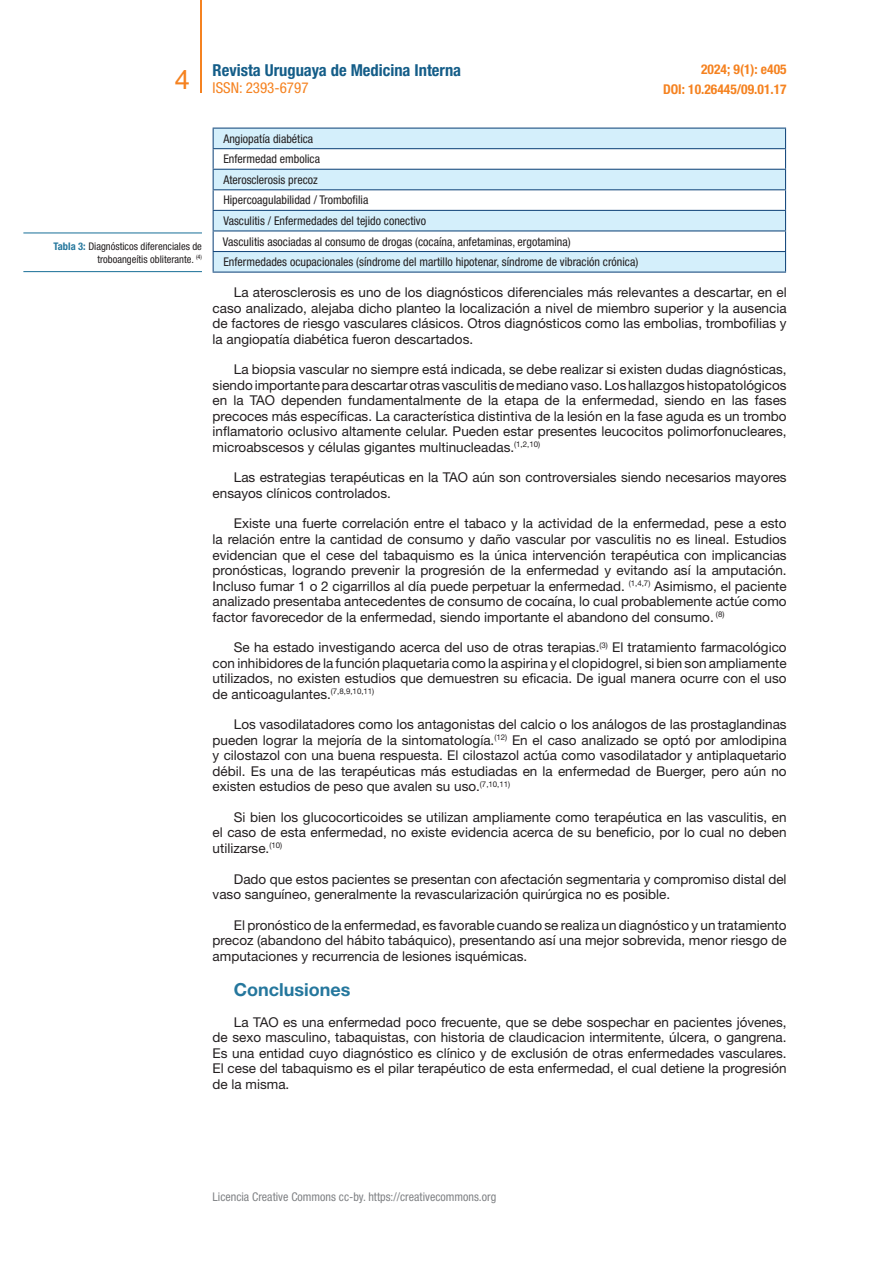
<style>
.page{position:relative;width:893px;height:1263px;background:#fff}
.page>*{position:absolute;margin:0;border:0;box-sizing:border-box;transform-origin:0 0}
.t1{font:27px "Helvetica LT Std";color:#f58220}
.t2{font:700 18px "Helvetica Neue LT Std";color:#25779d}
.t3{font:700 condensed 16.5px "Helvetica Neue LT Std";color:#145d88}
.t4{font:condensed 15px "Helvetica Neue LT Std";color:#f58220}
.t5{font:13.5px/15.5px "Helvetica Neue LT Std";color:#231f20;text-align:justify}
.t6{font:700 condensed 13.5px/20.4px "Helvetica Neue LT Std";color:#f58220;text-align:right}
.t7{font:condensed 12px/20.5px "Helvetica Neue LT Std";color:#231f20}
.t8{font:condensed 12px "Helvetica Neue LT Std";color:#808285}
.t9{font:condensed 10.5px/12px "Helvetica Neue LT Std";color:#231f20;text-align:right}
.s1{font-weight:700;color:#25779d}
</style>
<div class="page">
<hr style="left:201px;top:0;width:1px;height:93px;background:#f58220">
<svg style="left:214px;top:129px;width:571px;height:143px;fill:#d4effb"></svg>
<hr style="left:213px;top:128px;width:573px;height:1px;background:#16497d">
<hr style="left:213px;top:148px;width:573px;height:1px;background:#16497d">
<hr style="left:213px;top:169px;width:573px;height:1px;background:#16497d">
<hr style="left:213px;top:189px;width:573px;height:1px;background:#16497d">
<hr style="left:213px;top:210px;width:573px;height:1px;background:#16497d">
<hr style="left:213px;top:230px;width:573px;height:1px;background:#16497d">
<hr style="left:213px;top:251px;width:573px;height:1px;background:#16497d">
<svg style="left:213px;top:129px;width:1px;height:143px"></svg>
<svg style="left:785px;top:129px;width:1px;height:143px"></svg>
<hr style="left:213px;top:272px;width:573px;height:1px;background:#16497d">
<hr style="left:23px;top:232px;width:179px;height:1px;background:#25779d">
<hr style="left:23px;top:271px;width:179px;height:1px;background:#25779d">
<p class="t3" style="left:213px;top:60px;width:250px">Revista Uruguaya de Medicina Interna</p>
<p class="t4" style="left:213px;top:79px;width:97px">ISSN: 2393-6797</p>
<h1 class="t1" style="left:175px;top:64px;width:17px">4</h1>
<p class="t6" style="left:663px;top:59px;width:125px">2024; 9(1): e405<br>DOI: 10.26445/09.01.17</p>
<p class="t9" style="left:54px;top:241px;width:150px"><span class="s1">Tabla 3:</span> Diagnósticos diferenciales de troboangeítis obliterante. <sup>(4)</sup></p>
<p class="t7" style="left:223px;top:128px;width:417px">Angiopatía diabética<br>Enfermedad embolica<br>Aterosclerosis precoz<br>Hipercoagulabilidad / Trombofilia<br>Vasculitis / Enfermedades del tejido conectivo<br>Vasculitis asociadas al consumo de drogas (cocaína, anfetaminas, ergotamina)<br>Enfermedades ocupacionales (síndrome del martillo hipotenar, síndrome de vibración crónica)</p>
<p class="t5" style="left:213px;top:284px;width:576px;text-indent:21px">La aterosclerosis es uno de los diagnósticos diferenciales más relevantes a descartar, en el caso analizado, alejaba dicho planteo la localización a nivel de miembro superior y la ausencia de factores de riesgo vasculares clásicos. Otros diagnósticos como las embolias, trombofilias y la angiopatía diabética fueron descartados.</p>
<p class="t5" style="left:213px;top:361px;width:576px;text-indent:21px">La biopsia vascular no siempre está indicada, se debe realizar si existen dudas diagnósticas, siendo importante para descartar otras vasculitis de mediano vaso. Los hallazgos histopatológicos en la TAO dependen fundamentalmente de la etapa de la enfermedad, siendo en las fases precoces más específicas. La característica distintiva de la lesión en la fase aguda es un trombo inflamatorio oclusivo altamente celular. Pueden estar presentes leucocitos polimorfonucleares, microabscesos y células gigantes multinucleadas.<sup>(1,2,10)</sup></p>
<p class="t5" style="left:213px;top:470px;width:576px;text-indent:21px">Las estrategias terapéuticas en la TAO aún son controversiales siendo necesarios mayores ensayos clínicos controlados.</p>
<p class="t5" style="left:213px;top:516px;width:576px;text-indent:21px">Existe una fuerte correlación entre el tabaco y la actividad de la enfermedad, pese a esto la relación entre la cantidad de consumo y daño vascular por vasculitis no es lineal. Estudios evidencian que el cese del tabaquismo es la única intervención terapéutica con implicancias pronósticas, logrando prevenir la progresión de la enfermedad y evitando así la amputación.<br>Incluso fumar 1 o 2 cigarrillos al día puede perpetuar la enfermedad. <sup>(1,4,7)</sup> Asimismo, el paciente analizado presentaba antecedentes de consumo de cocaína, lo cual probablemente actúe como factor favorecedor de la enfermedad, siendo importante el abandono del consumo. <sup>(8)</sup></p>
<p class="t5" style="left:213px;top:639px;width:576px;text-indent:21px">Se ha estado investigando acerca del uso de otras terapias.<sup>(3)</sup> El tratamiento farmacológico con inhibidores de la función plaquetaria como la aspirina y el clopidogrel, si bien son ampliamente utilizados, no existen estudios que demuestren su eficacia. De igual manera ocurre con el uso de anticoagulantes.<sup>(7,8,9,10,11)</sup></p>
<p class="t5" style="left:213px;top:716px;width:576px;text-indent:21px">Los vasodilatadores como los antagonistas del calcio o los análogos de las prostaglandinas pueden lograr la mejoría de la sintomatología.<sup>(12)</sup> En el caso analizado se optó por amlodipina y cilostazol con una buena respuesta. El cilostazol actúa como vasodilatador y antiplaquetario débil. Es una de las terapéuticas más estudiadas en la enfermedad de Buerger, pero aún no existen estudios de peso que avalen su uso.<sup>(7,10,11)</sup></p>
<p class="t5" style="left:213px;top:809px;width:576px;text-indent:21px">Si bien los glucocorticoides se utilizan ampliamente como terapéutica en las vasculitis, en el caso de esta enfermedad, no existe evidencia acerca de su beneficio, por lo cual no deben utilizarse.<sup>(10)</sup></p>
<p class="t5" style="left:213px;top:871px;width:575px;text-indent:21px">Dado que estos pacientes se presentan con afectación segmentaria y compromiso distal del vaso sanguíneo, generalmente la revascularización quirúrgica no es posible.</p>
<p class="t5" style="left:213px;top:917px;width:576px;text-indent:21px">El pronóstico de la enfermedad, es favorable cuando se realiza un diagnóstico y un tratamiento precoz (abandono del hábito tabáquico), presentando así una mejor sobrevida, menor riesgo de amputaciones y recurrencia de lesiones isquémicas.</p>
<h2 class="t2" style="left:234px;top:979px;width:118px">Conclusiones</h2>
<p class="t5" style="left:213px;top:1014px;width:576px;text-indent:21px">La TAO es una enfermedad poco frecuente, que se debe sospechar en pacientes jóvenes, de sexo masculino, tabaquistas, con historia de claudicacion intermitente, úlcera, o gangrena.<br>Es una entidad cuyo diagnóstico es clínico y de exclusión de otras enfermedades vasculares.<br>El cese del tabaquismo es el pilar terapéutico de esta enfermedad, el cual detiene la progresión de la misma.</p>
<p class="t8" style="left:213px;top:1190px;width:285px">Licencia Creative Commons cc-by. https://creativecommons.org</p>
</div>
